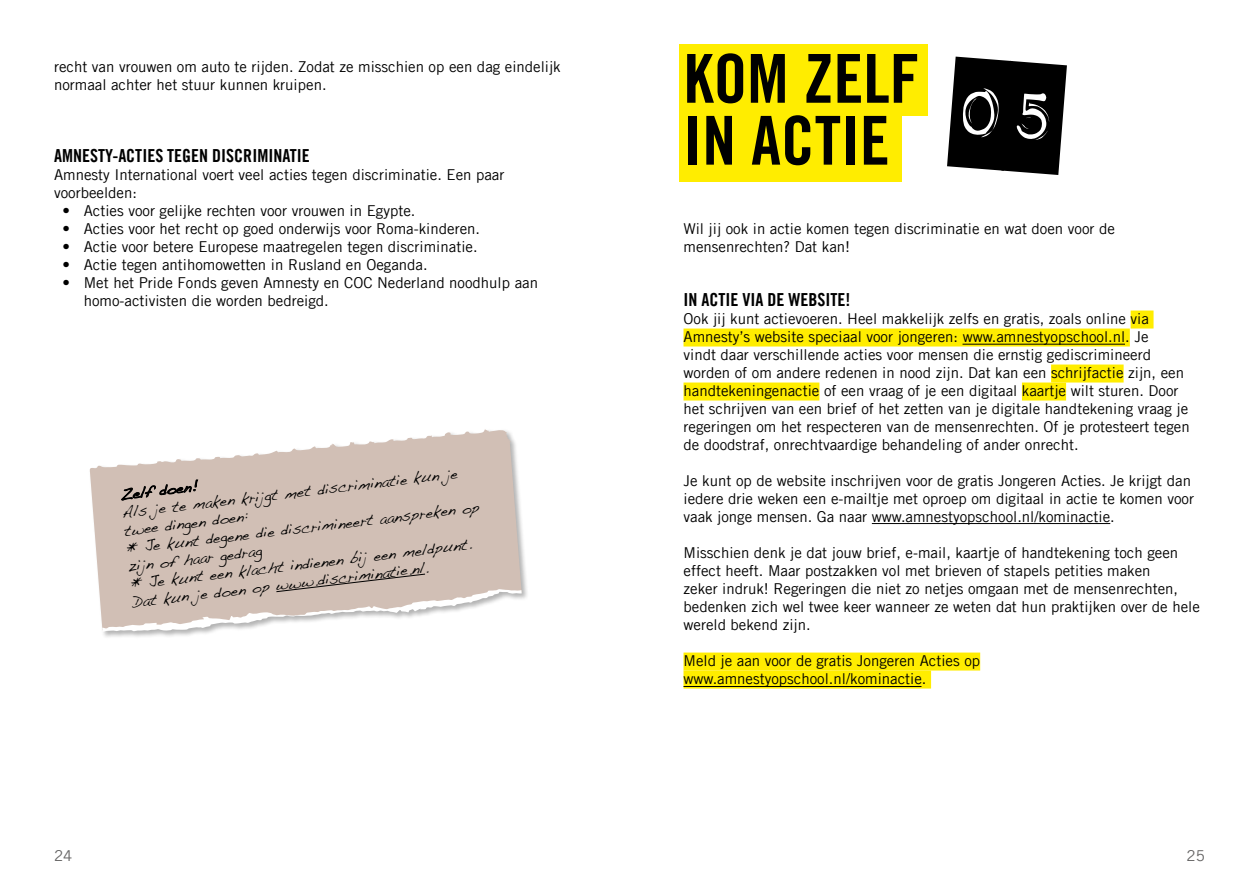
<style>
.page{position:relative;width:1259px;height:893px;background:#fff}
.page>*{position:absolute;margin:0;border:0;box-sizing:border-box;transform-origin:0 0}
.t1{font:67.5px/61.9px "Amnesty Trade Gothic Bd Cn 20";color:#000}
.t2{font:18px "Amnesty Trade Gothic Bd Cn 20";color:#000}
.t3{font:15px/18px "Amnesty Trade Gothic";color:#000}
.t4{font:15px/18.1px "Handwriting Dakota";color:#000}
.t5{font:15px "Amnesty Trade Gothic";color:#646363}
</style>
<div class="page">
<div style="left:88px;top:428px;width:441px;height:211px;background:#000;opacity:.3"></div>
<svg style="left:89px;top:428px;width:432px;height:202px;fill:#d1bfb5"></svg>
<svg style="left:102px;top:574px;width:420px;height:58px"></svg>
<svg style="left:121px;top:478px;width:77px;height:23px;background:#aa9b93"></svg>
<div style="left:679px;top:45px;width:248px;height:71px;background:#ffed00"></div>
<div style="left:679px;top:108px;width:222px;height:74px;background:#ffed00"></div>
<div style="left:1130px;top:311px;width:23px;height:18px;background:#ffed00"></div>
<div style="left:683px;top:329px;width:446px;height:18px;background:#ffed00"></div>
<div style="left:1051px;top:365px;width:72px;height:18px;background:#ffed00"></div>
<div style="left:683px;top:383px;width:136px;height:18px;background:#ffed00"></div>
<div style="left:1022px;top:383px;width:44px;height:18px;background:#ffed00"></div>
<hr style="left:872px;top:523px;width:238px;height:1px;background:#000">
<div style="left:683px;top:653px;width:297px;height:18px;background:#ffed00"></div>
<div style="left:683px;top:671px;width:248px;height:18px;background:#ffed00"></div>
<hr style="left:962px;top:344px;width:163px;height:1px;background:#000">
<hr style="left:683px;top:686px;width:238px;height:1px;background:#000">
<p class="t3" style="left:54px;top:57px;width:508px">recht van vrouwen om auto te rijden. Zodat ze misschien op een dag eindelijk normaal achter het stuur kunnen kruipen.</p>
<p class="t2" style="left:54px;top:145px;width:257px">AMNESTY-ACTIES TEGEN DISCRIMINATIE</p>
<p class="t3" style="left:54px;top:165px;width:452px">Amnesty International voert veel acties tegen discriminatie. Een paar voorbeelden:</p>
<p class="t3" style="left:63px;top:201px;width:354px">• Acties voor gelijke rechten voor vrouwen in Egypte.</p>
<p class="t3" style="left:63px;top:219px;width:419px">• Acties voor het recht op goed onderwijs voor Roma-kinderen.</p>
<p class="t3" style="left:63px;top:237px;width:416px">• Actie voor betere Europese maatregelen tegen discriminatie.</p>
<p class="t3" style="left:63px;top:255px;width:367px">• Actie tegen antihomowetten in Rusland en Oeganda.</p>
<p class="t3" style="left:84px;top:273px;width:456px;text-indent:-21px">• Met het Pride Fonds geven Amnesty en COC Nederland noodhulp aan homo-activisten die worden bedreigd.</p>
<p class="t4" style="left:118px;top:486px;width:357px;rotate:-7deg">Zelf doen!<br>Als je te maken krijgt met discriminatie kun je twee dingen doen:<br>* Je kunt degene die discrimineert aanspreken op zijn of haar gedrag<br>* Je kunt een klacht indienen bij een meldpunt.<br>Dat kun je doen op www.discriminatie.nl.</p>
<h1 class="t1" style="left:683px;top:47px;width:238px">KOM ZELF<br>IN ACTIE</h1>
<p class="t3" style="left:683px;top:219px;width:433px">Wil jij ook in actie komen tegen discriminatie en wat doen voor de mensenrechten? Dat kan!</p>
<p class="t2" style="left:683px;top:289px;width:168px">IN ACTIE VIA DE WEBSITE!</p>
<p class="t3" style="left:683px;top:309px;width:508px">Ook jij kunt actievoeren. Heel makkelijk zelfs en gratis, zoals online via Amnesty’s website speciaal voor jongeren: www.amnestyopschool.nl. Je<br>vindt daar verschillende acties voor mensen die ernstig gediscrimineerd worden of om andere redenen in nood zijn. Dat kan een schrijfactie zijn, een handtekeningenactie of een vraag of je een digitaal kaartje wilt sturen. Door het schrijven van een brief of het zetten van je digitale handtekening vraag je regeringen om het respecteren van de mensenrechten. Of je protesteert tegen de doodstraf, onrechtvaardige behandeling of ander onrecht.</p>
<p class="t3" style="left:683px;top:471px;width:512px">Je kunt op de website inschrijven voor de gratis Jongeren Acties. Je krijgt dan iedere drie weken een e-mailtje met oproep om digitaal in actie te komen voor vaak jonge mensen. Ga naar www.amnestyopschool.nl/kominactie.</p>
<p class="t3" style="left:683px;top:543px;width:518px">Misschien denk je dat jouw brief, e-mail, kaartje of handtekening toch geen effect heeft. Maar postzakken vol met brieven of stapels petities maken<br>zeker indruk! Regeringen die niet zo netjes omgaan met de mensenrechten, bedenken zich wel twee keer wanneer ze weten dat hun praktijken over de hele wereld bekend zijn.</p>
<p class="t3" style="left:683px;top:651px;width:298px">Meld je aan voor de gratis Jongeren Acties op www.amnestyopschool.nl/kominactie.</p>
<p class="t5" style="left:54px;top:846px;width:20px">24</p>
<p class="t5" style="left:1186px;top:846px;width:20px">25</p>
</div>
